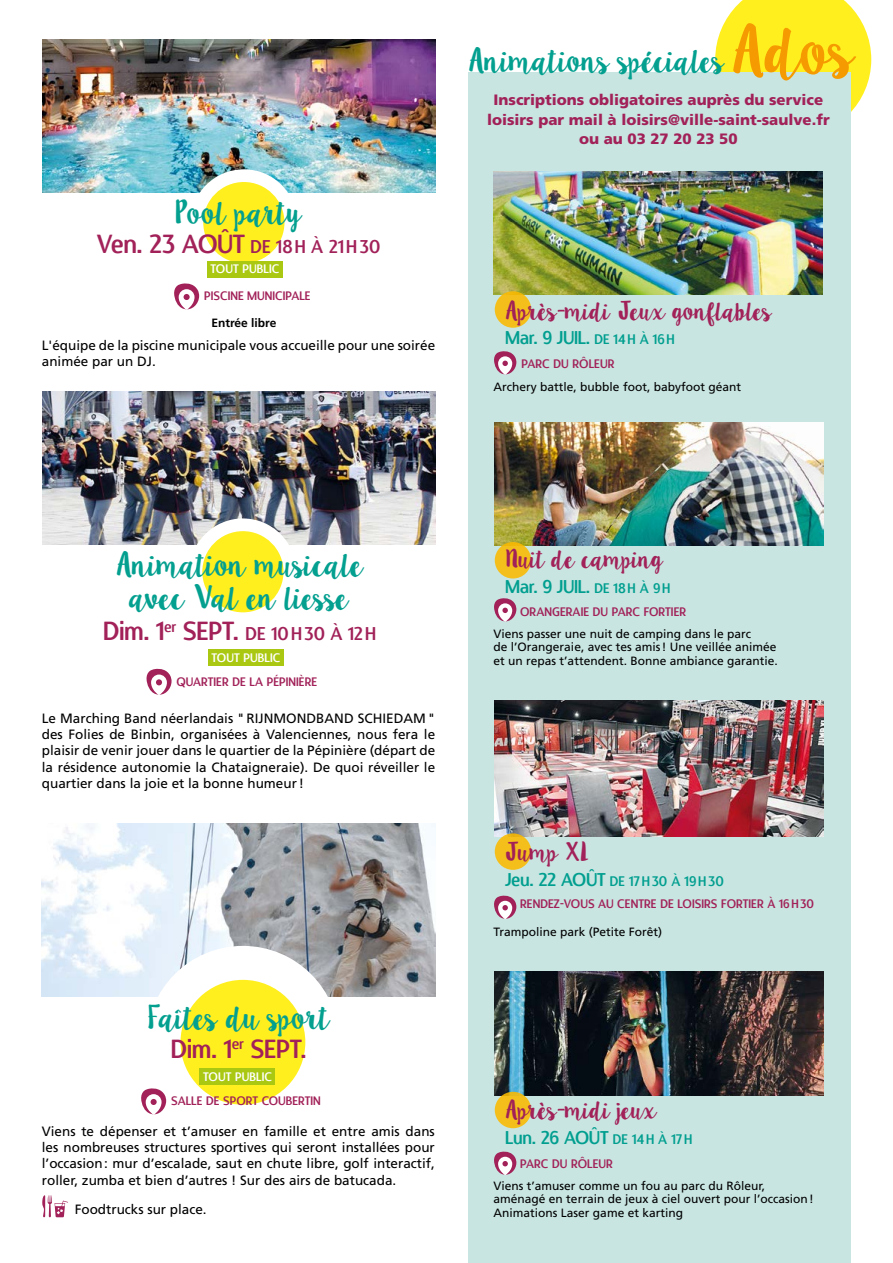
<style>
.page{position:relative;width:893px;height:1263px;background:#fff}
.page>*{position:absolute;margin:0;border:0;box-sizing:border-box;transform-origin:0 0}
.t1{font:27px/32.4px "Lilly Belle";color:#039f8f;text-align:center}
.t2{font:25.5px "Designosaur";letter-spacing:-.02em;color:#a12158}
.t3{font:21px "Lilly Belle";color:#a12158}
.t4{font:18px "Designosaur";letter-spacing:-.02em;color:#009e8f}
.t5{font:18px "Designosaur";letter-spacing:.015em;color:#a12158}
.t6{font:900 15px/19.5px "Frutiger LT Std";color:#a12158;text-align:center}
.t7{font:13.5px/16.2px "Frutiger LT Std";color:#000;text-align:justify}
.t8{font:13.5px "Designosaur";letter-spacing:.01em;color:#009e8f}
.t9{font:12px/13.5px "Frutiger LT Std";color:#000}
.t10{font:12px "Designosaur";color:#a12158}
.t11{font:12px "Designosaur";color:#fff}
.t12{font:700 12px "Frutiger LT Std";color:#000}
.s1{font-size:25.5px}
.s2{font-size:55.65px;color:#f59a00}
.s3{font-size:13.5px}
.s4{font-size:18px}
</style>
<div class="page">
<svg style="left:715px;top:0;width:156px;height:112px;background:#fff038"></svg>
<div style="left:468px;top:72px;width:383px;height:1191px;background:#c8e5e1"></div>
<img style="left:495px;top:422px;width:329px;height:124px">
<img style="left:495px;top:700px;width:329px;height:137px">
<img style="left:494px;top:171px;width:329px;height:124px">
<img style="left:495px;top:971px;width:329px;height:125px">
<img style="left:42px;top:823px;width:394px;height:174px">
<div style="left:147px;top:946px;width:192px;height:193px;background:#fff;border-radius:50%"></div>
<div style="left:180px;top:980px;width:125px;height:125px;background:#ffef1f;border-radius:50%"></div>
<svg style="left:141px;top:1088px;width:25px;height:27px"></svg>
<img style="left:43px;top:40px;width:393px;height:153px">
<img style="left:43px;top:391px;width:393px;height:154px">
<div style="left:191px;top:169px;width:106px;height:107px;background:#fff;border-radius:50%"></div>
<div style="left:203px;top:182px;width:81px;height:81px;background:#ffef1f;border-radius:50%"></div>
<svg style="left:174px;top:283px;width:25px;height:27px"></svg>
<div style="left:207px;top:261px;width:75px;height:16px;background:#aac811"></div>
<div style="left:208px;top:650px;width:75px;height:16px;background:#aac811"></div>
<div style="left:200px;top:1068px;width:75px;height:16px;background:#aac811"></div>
<div style="left:190px;top:518px;width:106px;height:107px;background:#fff;border-radius:50%"></div>
<div style="left:202px;top:531px;width:81px;height:81px;background:#ffef1f;border-radius:50%"></div>
<svg style="left:146px;top:668px;width:26px;height:27px"></svg>
<svg style="left:42px;top:1195px;width:26px;height:22px"></svg>
<svg style="left:495px;top:291px;width:36px;height:37px"></svg>
<svg style="left:494px;top:351px;width:22px;height:24px"></svg>
<svg style="left:495px;top:542px;width:36px;height:36px"></svg>
<svg style="left:494px;top:598px;width:22px;height:24px"></svg>
<div style="left:495px;top:833px;width:36px;height:37px;background:#f4bf1b;border-radius:50%"></div>
<svg style="left:494px;top:895px;width:22px;height:24px"></svg>
<div style="left:495px;top:1092px;width:36px;height:36px;background:#f4bf1b;border-radius:50%"></div>
<svg style="left:494px;top:1151px;width:22px;height:24px"></svg>
<h1 class="t1" style="left:175px;top:197px;width:128px">Pool party</h1>
<h3 class="t5" style="left:97px;top:232px;width:285px"><span class="s1">Ven. 23 AOÛT</span> DE 18H À 21H30</h3>
<p class="t10" style="left:204px;top:285px;width:108px">PISCINE MUNICIPALE</p>
<p class="t12" style="left:211px;top:316px;width:66px">Entrée libre</p>
<p class="t11" style="left:211px;top:259px;width:70px">TOUT PUBLIC</p>
<p class="t7" style="left:42px;top:337px;width:395px">L'équipe de la piscine municipale vous accueille pour une soirée animée par un DJ.</p>
<h1 class="t1" style="left:468px;top:45px;width:388px">Animations spéciales <span class="s2">Ados</span></h1>
<p class="t6" style="left:487px;top:90px;width:344px">Inscriptions obligatoires auprès du service loisirs par mail à loisirs@ville-saint-saulve.fr ou au 03 27 20 23 50</p>
<h3 class="t3" style="left:505px;top:295px;width:268px">Après-midi Jeux gonflables</h3>
<h3 class="t4" style="left:505px;top:323px;width:171px">Mar. 9 JUIL. <span class="s3">DE 14H À 16H</span></h3>
<p class="t9" style="left:494px;top:380px;width:249px">Archery battle, bubble foot, babyfoot géant</p>
<p class="t10" style="left:522px;top:353px;width:94px">PARC DU RÔLEUR</p>
<h1 class="t1" style="left:116px;top:549px;width:250px">Animation musicale avec Val en liesse</h1>
<h3 class="t5" style="left:103px;top:619px;width:274px"><span class="s1">Dim. 1</span><sup>er</sup> <span class="s1">SEPT.</span> DE 10H30 À 12H</h3>
<p class="t10" style="left:177px;top:672px;width:142px">QUARTIER DE LA PÉPINIÈRE</p>
<p class="t7" style="left:42px;top:710px;width:395px">Le Marching Band néerlandais "RIJNMONDBAND SCHIEDAM" des Folies de Binbin, organisées à Valenciennes, nous fera le plaisir de venir jouer dans le quartier de la Pépinière (départ de la résidence autonomie la Chataigneraie). De quoi réveiller le quartier dans la joie et la bonne humeur!</p>
<p class="t11" style="left:212px;top:648px;width:70px">TOUT PUBLIC</p>
<h1 class="t1" style="left:147px;top:1001px;width:184px">Faîtes du sport</h1>
<h2 class="t2" style="left:171px;top:1027px;width:137px">Dim. 1<sup>er</sup> SEPT.</h2>
<p class="t10" style="left:171px;top:1090px;width:151px">SALLE DE SPORT COUBERTIN</p>
<p class="t7" style="left:42px;top:1123px;width:394px">Viens te dépenser et t’amuser en famille et entre amis dans les nombreuses structures sportives qui seront installées pour l’occasion: mur d’escalade, saut en chute libre, golf interactif, roller, zumba et bien d’autres ! Sur des airs de batucada.</p>
<p class="t7" style="left:75px;top:1201px;width:134px">Foodtrucks sur place.</p>
<p class="t11" style="left:203px;top:1066px;width:70px">TOUT PUBLIC</p>
<h3 class="t3" style="left:505px;top:544px;width:160px">Nuit de camping</h3>
<h3 class="t4" style="left:505px;top:572px;width:167px">Mar. 9 JUIL. <span class="s3">DE 18H À 9H</span></h3>
<p class="t10" style="left:520px;top:602px;width:168px">ORANGERAIE DU PARC FORTIER</p>
<p class="t9" style="left:494px;top:627px;width:286px">Viens passer une nuit de camping dans le parc<br>de l’Orangeraie, avec tes amis! Une veillée animée et un repas t’attendent. Bonne ambiance garantie.</p>
<h3 class="t3" style="left:505px;top:836px;width:86px">Jump XL</h3>
<p class="t8" style="left:505px;top:869px;width:220px"><span class="s4">Jeu. 22 AOÛT</span> DE 17H30 À 19H30</p>
<p class="t10" style="left:520px;top:893px;width:295px">RENDEZ-VOUS AU CENTRE DE LOISIRS FORTIER À 16H30</p>
<p class="t9" style="left:494px;top:925px;width:170px">Trampoline park (Petite Forêt)</p>
<h3 class="t3" style="left:505px;top:1095px;width:153px">Après-midi jeux</h3>
<h3 class="t4" style="left:505px;top:1122px;width:189px">Lun. 26 AOÛT <span class="s3">DE 14H À 17H</span></h3>
<p class="t10" style="left:520px;top:1153px;width:94px">PARC DU RÔLEUR</p>
<p class="t9" style="left:494px;top:1179px;width:322px">Viens t’amuser comme un fou au parc du Rôleur, aménagé en terrain de jeux à ciel ouvert pour l’occasion!<br>Animations Laser game et karting</p>
</div>
